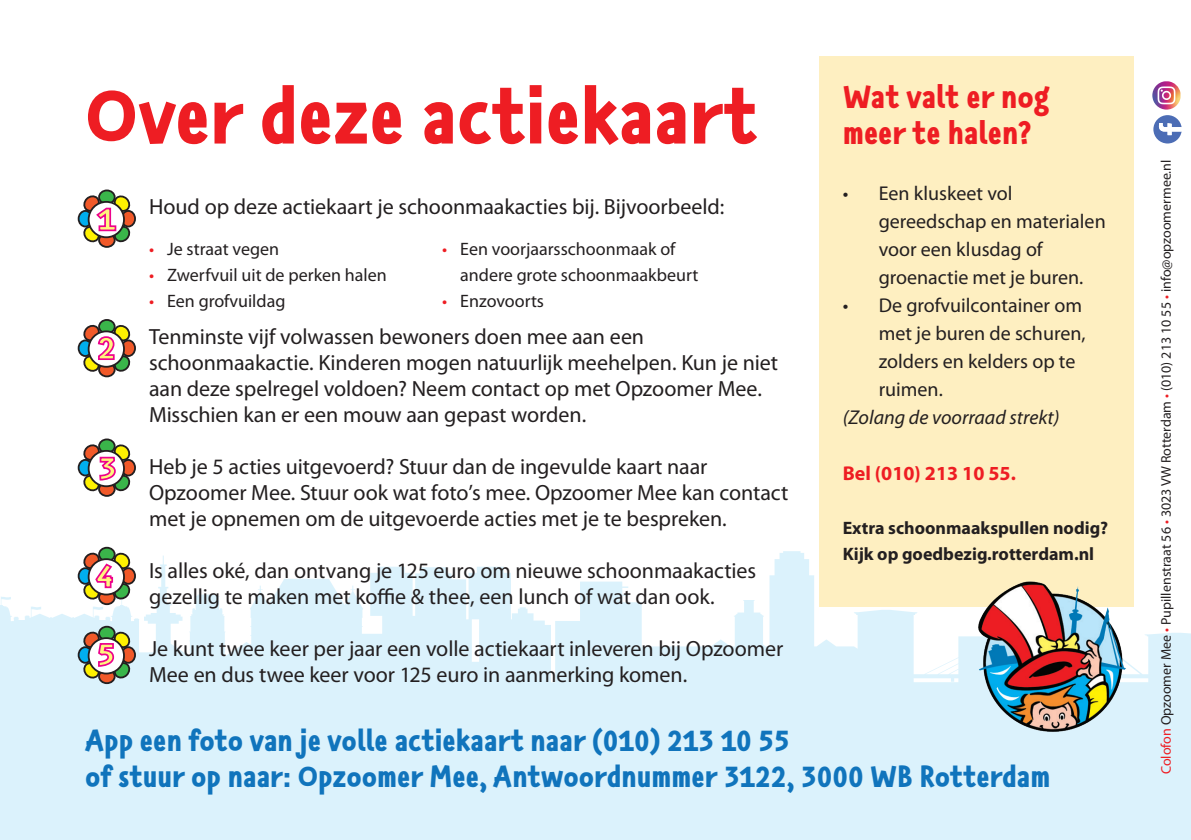
<style>
.page{position:relative;width:1191px;height:840px;background:#fff}
.page>*{position:absolute;margin:0;border:0;box-sizing:border-box;transform-origin:0 0}
.t1{font:900 78px "Tilburgs Ans";color:#ee1d23}
.t2{font:900 32px/36px "Tilburgs Ans";color:#ee1d23}
.t3{font:900 30px/36px "Tilburgs Ans";color:#1074bc}
.t4{font:22px/26px "Myriad Pro";color:#231f20}
.t5{font:20px/28px "Myriad Pro";color:#231f20}
.t6{font:italic 20px "Myriad Pro";color:#231f20}
.t7{font:700 20px "Myriad Pro";color:#ee1d23}
.t8{font:18px/26px "Myriad Pro";color:#231f20}
.t9{font:700 18px/26px "Myriad Pro";color:#231f20}
.t10{font:14px "Myriad Pro";color:#231f20}
.s1{color:#ee1d23}
</style>
<div class="page">
<svg style="left:0;top:551px;width:1191px;height:288px;fill:#dbf2fc"></svg>
<div style="left:819px;top:57px;width:315px;height:549px;background:#feefc1"></div>
<svg style="left:99px;top:190px;width:16px;height:14px"></svg>
<div style="left:98px;top:189px;width:18px;height:16px;border:2px solid #231f20;border-radius:50%"></div>
<div style="left:98px;top:232px;width:18px;height:16px;border:2px solid #231f20;border-radius:50%"></div>
<div style="left:78px;top:210px;width:15px;height:17px;border:2px solid #231f20;border-radius:50%"></div>
<div style="left:121px;top:210px;width:15px;height:17px;border:2px solid #231f20;border-radius:50%"></div>
<svg style="left:81px;top:193px;width:51px;height:52px"></svg>
<div style="left:98px;top:319px;width:18px;height:15px;border:2px solid #231f20;border-radius:50%"></div>
<div style="left:98px;top:362px;width:18px;height:15px;border:2px solid #231f20;border-radius:50%"></div>
<div style="left:78px;top:339px;width:15px;height:18px;border:2px solid #231f20;border-radius:50%"></div>
<svg style="left:122px;top:340px;width:13px;height:16px"></svg>
<div style="left:121px;top:339px;width:15px;height:18px;border:2px solid #231f20;border-radius:50%"></div>
<svg style="left:81px;top:322px;width:51px;height:52px"></svg>
<svg style="left:99px;top:439px;width:16px;height:13px"></svg>
<div style="left:98px;top:438px;width:18px;height:15px;border:2px solid #231f20;border-radius:50%"></div>
<div style="left:98px;top:481px;width:18px;height:15px;border:2px solid #231f20;border-radius:50%"></div>
<div style="left:78px;top:458px;width:15px;height:18px;border:2px solid #231f20;border-radius:50%"></div>
<svg style="left:122px;top:459px;width:13px;height:16px"></svg>
<div style="left:121px;top:458px;width:15px;height:18px;border:2px solid #231f20;border-radius:50%"></div>
<svg style="left:81px;top:442px;width:51px;height:51px"></svg>
<svg style="left:99px;top:547px;width:16px;height:14px"></svg>
<div style="left:98px;top:546px;width:18px;height:15px;border:2px solid #231f20;border-radius:50%"></div>
<div style="left:98px;top:589px;width:18px;height:15px;border:2px solid #231f20;border-radius:50%"></div>
<div style="left:78px;top:567px;width:15px;height:17px;border:2px solid #231f20;border-radius:50%"></div>
<div style="left:121px;top:567px;width:15px;height:17px;border:2px solid #231f20;border-radius:50%"></div>
<svg style="left:81px;top:550px;width:51px;height:51px"></svg>
<svg style="left:99px;top:626px;width:16px;height:13px"></svg>
<div style="left:98px;top:625px;width:18px;height:15px;border:2px solid #231f20;border-radius:50%"></div>
<div style="left:98px;top:668px;width:18px;height:15px;border:2px solid #231f20;border-radius:50%"></div>
<div style="left:78px;top:646px;width:15px;height:17px;border:2px solid #231f20;border-radius:50%"></div>
<div style="left:121px;top:646px;width:15px;height:17px;border:2px solid #231f20;border-radius:50%"></div>
<svg style="left:81px;top:629px;width:51px;height:51px"></svg>
<img style="left:968px;top:581px;width:166px;height:152px">
<svg style="left:1153px;top:115px;width:28px;height:28px"></svg>
<img style="left:1152px;top:81px;width:28px;height:28px">
<svg style="left:1157px;top:86px;width:18px;height:18px"></svg>
<h1 class="t1" style="left:85px;top:59px;width:674px">Over deze actiekaart</h1>
<p class="t4" style="left:149px;top:193px;width:577px">Houd op deze actiekaart je schoonmaakacties bij. Bijvoorbeeld:</p>
<p class="t8" style="left:149px;top:235px;width:131px"><span class="s1">•</span> Je straat vegen</p>
<p class="t8" style="left:149px;top:261px;width:239px"><span class="s1">•</span> Zwerfvuil uit de perken halen</p>
<p class="t8" style="left:149px;top:287px;width:138px"><span class="s1">•</span> Een grofvuildag</p>
<p class="t8" style="left:460px;top:235px;width:240px;text-indent:-18px"><span class="s1">•</span> Een voorjaarsschoonmaak of andere grote schoonmaakbeurt</p>
<p class="t8" style="left:442px;top:287px;width:103px"><span class="s1">•</span> Enzovoorts</p>
<p class="t4" style="left:149px;top:323px;width:630px">Tenminste vijf volwassen bewoners doen mee aan een schoonmaakactie. Kinderen mogen natuurlijk meehelpen. Kun je niet aan deze spelregel voldoen? Neem contact op met Opzoomer Mee.<br>Misschien kan er een mouw aan gepast worden.</p>
<p class="t4" style="left:149px;top:453px;width:641px">Heb je 5 acties uitgevoerd? Stuur dan de ingevulde kaart naar<br>Opzoomer Mee. Stuur ook wat foto’s mee. Opzoomer Mee kan contact met je opnemen om de uitgevoerde acties met je te bespreken.</p>
<p class="t4" style="left:149px;top:557px;width:608px">Is alles oké, dan ontvang je 125 euro om nieuwe schoonmaakacties gezellig te maken met koffie &amp; thee, een lunch of wat dan ook.</p>
<p class="t4" style="left:149px;top:635px;width:636px">Je kunt twee keer per jaar een volle actiekaart inleveren bij Opzoomer<br>Mee en dus twee keer voor 125 euro in aanmerking komen.</p>
<h2 class="t2" style="left:842px;top:79px;width:208px">Wat valt er nog meer te halen?</h2>
<p class="t5" style="left:878px;top:179px;width:228px;text-indent:-36px">• Een kluskeet vol gereedschap en materialen voor een klusdag of groenactie met je buren.</p>
<p class="t5" style="left:878px;top:291px;width:208px;text-indent:-36px">• De grofvuilcontainer om met je buren de schuren, zolders en kelders op te ruimen.</p>
<p class="t6" style="left:842px;top:405px;width:218px">(Zolang de voorraad strekt)</p>
<p class="t7" style="left:842px;top:460px;width:175px">Bel (010) 213 10 55.</p>
<p class="t9" style="left:842px;top:514px;width:267px">Extra schoonmaakspullen nodig?<br>Kijk op goedbezig.rotterdam.nl</p>
<h3 class="t3" style="left:85px;top:722px;width:967px">App een foto van je volle actiekaart naar (010) 213 10 55<br>of stuur op naar: Opzoomer Mee, Antwoordnummer 3122, 3000 WB Rotterdam</h3>
<p class="t10" style="left:1157px;top:774px;width:616px;rotate:-90deg"><span class="s1">Colofon</span> Opzoomer Mee <span class="s1">•</span> Pupillenstraat 56 <span class="s1">•</span> 3023 VW Rotterdam <span class="s1">•</span> (010) 213 10 55 <span class="s1">•</span> info@opzoomermee.nl</p>
</div>
